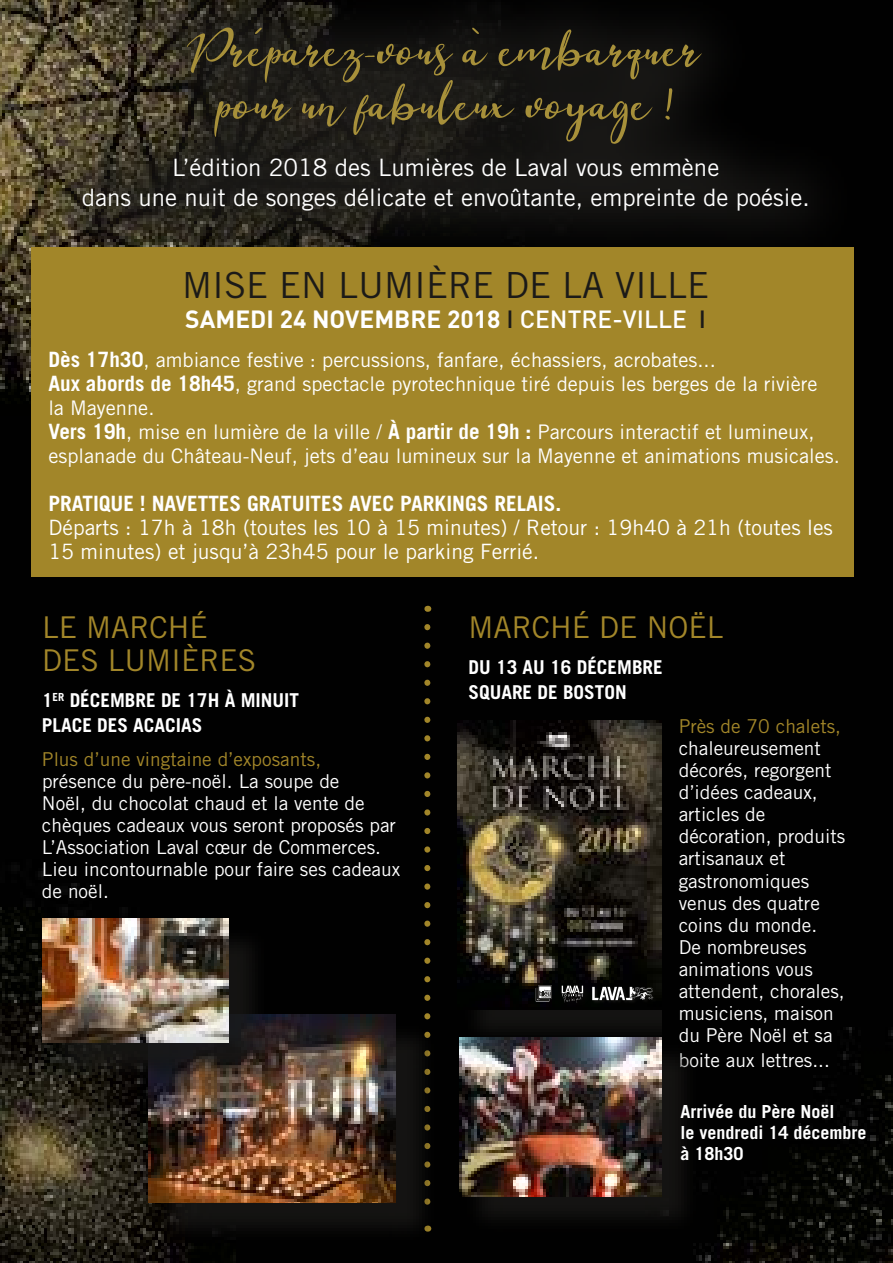
<style>
.page{position:relative;width:893px;height:1263px;background:#fff}
.page>*{position:absolute;margin:0;border:0;box-sizing:border-box;transform-origin:0 0}
.t1{font:60px/54px "Esteh";color:#a7903a;text-align:center}
.t2{font:36px "Trade Gothic";color:#1b1a18}
.t3{font:30px/33px "Trade Gothic";color:#a28629}
.t4{font:700 24.6px "DIN";color:#fff}
.t5{font:24px/30.3px "Trade Gothic";color:#fff;text-align:center}
.t6{font:21px/24px "Trade Gothic";color:#fff}
.t7{font:700 21px "Trade Gothic";color:#fff}
.t8{font:20.1px/24px "Trade Gothic";color:#fff}
.t9{font:19.2px/22.2px "Trade Gothic";color:#fff}
.t10{font:700 19.2px/24px "Trade Gothic";color:#fff}
.t11{font:19.2px "Trade Gothic";color:#a28629}
.t12{font:700 18px/21px "Trade Gothic";color:#fff}
.s1{font-weight:500;color:#1b1a18}
.s2{font-weight:500}
.s3{font-weight:700;font-size:21px}
</style>
<div class="page">
<img style="left:0;top:0;width:893px;height:1263px">
<svg style="left:24px;top:0;width:840px;height:269px"></svg>
<div style="left:462px;top:725px;width:200px;height:321px;background:#1b1a18;opacity:.75"></div>
<img style="left:457px;top:720px;width:205px;height:289px">
<div style="left:592px;top:987px;width:65px;height:17px;background:#1b1a18;opacity:.75"></div>
<svg style="left:592px;top:987px;width:61px;height:13px"></svg>
<div style="left:558px;top:982px;width:34px;height:27px;background:#010201"></div>
<svg style="left:562px;top:985px;width:21px;height:18px"></svg>
<svg style="left:536px;top:985px;width:16px;height:16px"></svg>
<div style="left:464px;top:1043px;width:234px;height:192px;background:#0b0b0a"></div>
<img style="left:459px;top:1037px;width:203px;height:160px">
<div style="left:31px;top:247px;width:823px;height:330px;background:#a28629"></div>
<svg style="left:424px;top:627px;width:6px;height:396px"></svg>
<div style="left:157px;top:1023px;width:279px;height:219px;background:#1b1a18;opacity:.75"></div>
<img style="left:149px;top:1015px;width:246px;height:187px">
<div style="left:50px;top:927px;width:219px;height:156px;background:#1b1a18;opacity:.75"></div>
<img style="left:42px;top:919px;width:187px;height:124px">
<h1 class="t1" style="left:191px;top:25px;width:511px">Préparez-vous à embarquer pour un fabuleux voyage !</h1>
<p class="t5" style="left:82px;top:152px;width:729px">L’édition 2018 des Lumières de Laval vous emmène<br>dans une nuit de songes délicate et envoûtante, empreinte de poésie.</p>
<h2 class="t2" style="left:182px;top:264px;width:528px">MISE EN LUMIÈRE DE LA VILLE</h2>
<p class="t4" style="left:185px;top:303px;width:522px">SAMEDI 24 NOVEMBRE 2018 <span class="s1">I</span> <span class="s2">CENTRE-VILLE</span> <span class="s1">I</span></p>
<p class="t8" style="left:48px;top:348px;width:793px"><span class="s3">Dès 17h30</span>, ambiance festive : percussions, fanfare, échassiers, acrobates...<br><span class="s3">Aux abords de 18h45</span>, grand spectacle pyrotechnique tiré depuis les berges de la rivière<br>la Mayenne.<br><span class="s3">Vers 19h</span>, mise en lumière de la ville / <span class="s3">À partir de 19h :</span> Parcours interactif et lumineux, esplanade du Château-Neuf, jets d’eau lumineux sur la Mayenne et animations musicales.</p>
<p class="t7" style="left:48px;top:491px;width:514px">PRATIQUE ! NAVETTES GRATUITES AVEC PARKINGS RELAIS.</p>
<p class="t6" style="left:48px;top:515px;width:786px">Départs : 17h à 18h (toutes les 10 à 15 minutes) / Retour : 19h40 à 21h (toutes les<br>15 minutes) et jusqu’à 23h45 pour le parking Ferrié.</p>
<h3 class="t3" style="left:42px;top:611px;width:216px">LE MARCHÉ<br>DES LUMIÈRES</h3>
<p class="t10" style="left:42px;top:688px;width:259px">1<sup>ER</sup> DÉCEMBRE DE 17H À MINUIT<br>PLACE DES ACACIAS</p>
<p class="t11" style="left:42px;top:747px;width:281px">Plus d’une vingtaine d’exposants,</p>
<p class="t9" style="left:42px;top:770px;width:360px">présence du père-noël. La soupe de<br>Noël, du chocolat chaud et la vente de chèques cadeaux vous seront proposés par L’Association Laval cœur de Commerces.<br>Lieu incontournable pour faire ses cadeaux de noël.</p>
<h3 class="t3" style="left:468px;top:611px;width:256px">MARCHÉ DE NOËL</h3>
<p class="t10" style="left:468px;top:655px;width:196px">DU 13 AU 16 DÉCEMBRE<br>SQUARE DE BOSTON</p>
<p class="t11" style="left:679px;top:714px;width:164px">Près de 70 chalets,</p>
<p class="t9" style="left:679px;top:737px;width:168px">chaleureusement décorés, regorgent d’idées cadeaux, articles de décoration, produits artisanaux et gastronomiques venus des quatre coins du monde.<br>De nombreuses animations vous attendent, chorales, musiciens, maison du Père Noël et sa</p>
<p class="t9" style="left:679px;top:1048px;width:153px">boite aux lettres...</p>
<p class="t12" style="left:680px;top:1101px;width:188px">Arrivée du Père Noël<br>le vendredi 14 décembre à 18h30</p>
</div>
